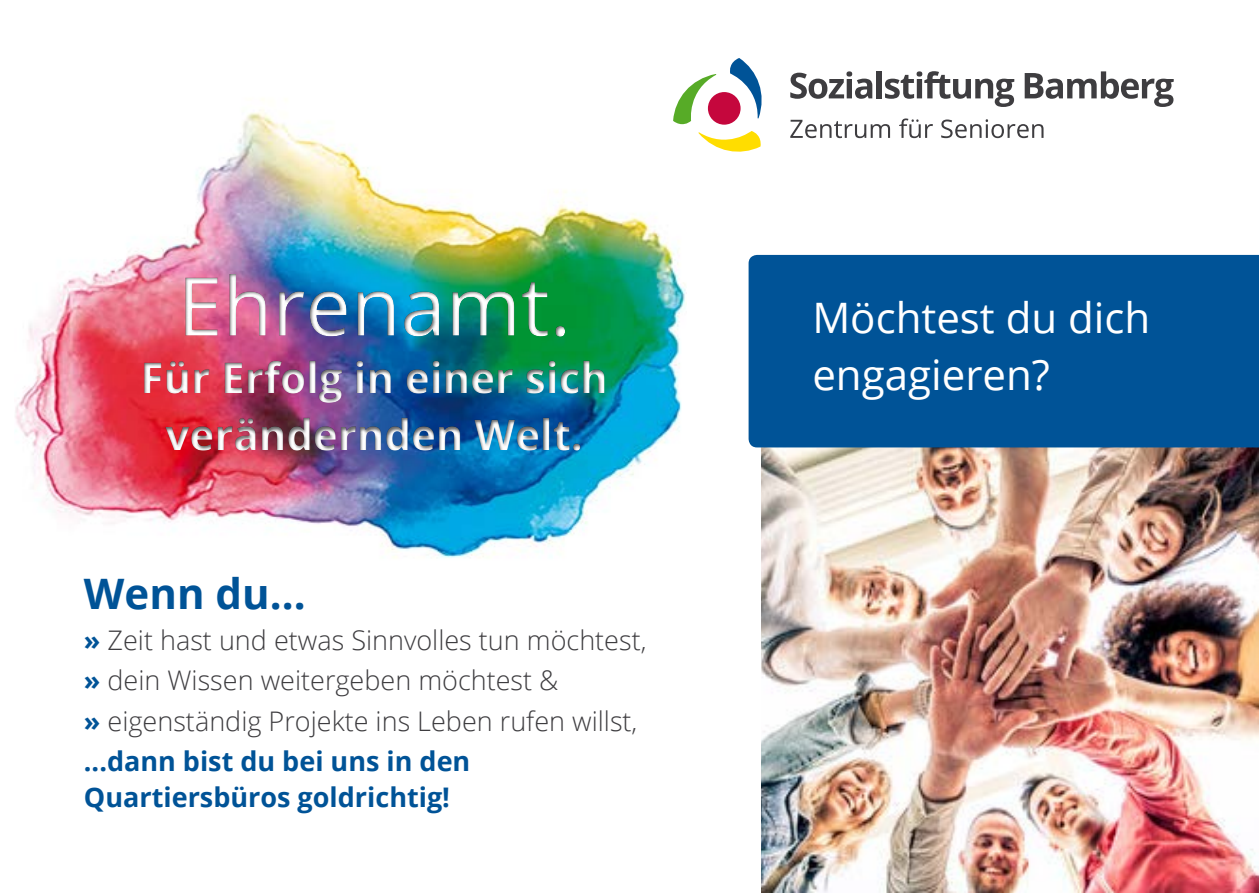
<style>
.page{position:relative;width:1259px;height:893px;background:#fff}
.page>*{position:absolute;margin:0;border:0;box-sizing:border-box;transform-origin:0 0}
.t1{font:81px "Open Sans";color:#fff}
.t2{font:700 42px/57px "Open Sans";color:#fff;text-align:center}
.t3{font:42px/57px "Open Sans";color:#fff}
.t4{font:700 42px "Open Sans";color:#005397}
.t5{font:300 27px/40.5px "Open Sans";color:#3e3d40}
.t6{font:700 27px "Open Sans";color:#005397}
.s1{font-weight:700;color:#005397}
</style>
<div class="page">
<img style="left:15px;top:99px;width:655px;height:459px">
<div style="left:31px;top:249px;width:687px;height:221px;background:#000;opacity:.6"></div>
<img style="left:761px;top:447px;width:498px;height:446px">
<svg style="left:790px;top:71px;width:82px;height:28px"></svg>
<div style="left:876px;top:71px;width:6px;height:27px;background:#3e3d40"></div>
<svg style="left:885px;top:71px;width:129px;height:36px"></svg>
<svg style="left:1024px;top:71px;width:149px;height:36px"></svg>
<svg style="left:790px;top:120px;width:100px;height:18px"></svg>
<svg style="left:899px;top:118px;width:34px;height:20px"></svg>
<svg style="left:941px;top:119px;width:102px;height:19px"></svg>
<svg style="left:673px;top:58px;width:89px;height:94px"></svg>
<div style="left:708px;top:92px;width:32px;height:33px;background:#c5073d;border-radius:50%"></div>
<div style="left:748px;top:255px;width:511px;height:192px;background:#005397"></div>
<h1 class="t1" style="left:177px;top:251px;width:395px">Ehrenamt.</h1>
<h2 class="t2" style="left:141px;top:348px;width:469px">Für Erfolg in einer sich verändernden Welt.</h2>
<h2 class="t4" style="left:84px;top:564px;width:223px">Wenn du...</h2>
<p class="t5" style="left:84px;top:619px;width:564px"><span class="s1">»</span> Zeit hast und etwas Sinnvolles tun möchtest, <span class="s1">»</span> dein Wissen weitergeben möchtest &amp;<br><span class="s1">»</span> eigenständig Projekte ins Leben rufen willst, <span class="s1">...dann bist du bei uns in den</span></p>
<p class="t6" style="left:84px;top:778px;width:367px">Quartiersbüros goldrichtig!</p>
<h2 class="t3" style="left:812px;top:289px;width:339px">Möchtest du dich engagieren?</h2>
</div>
